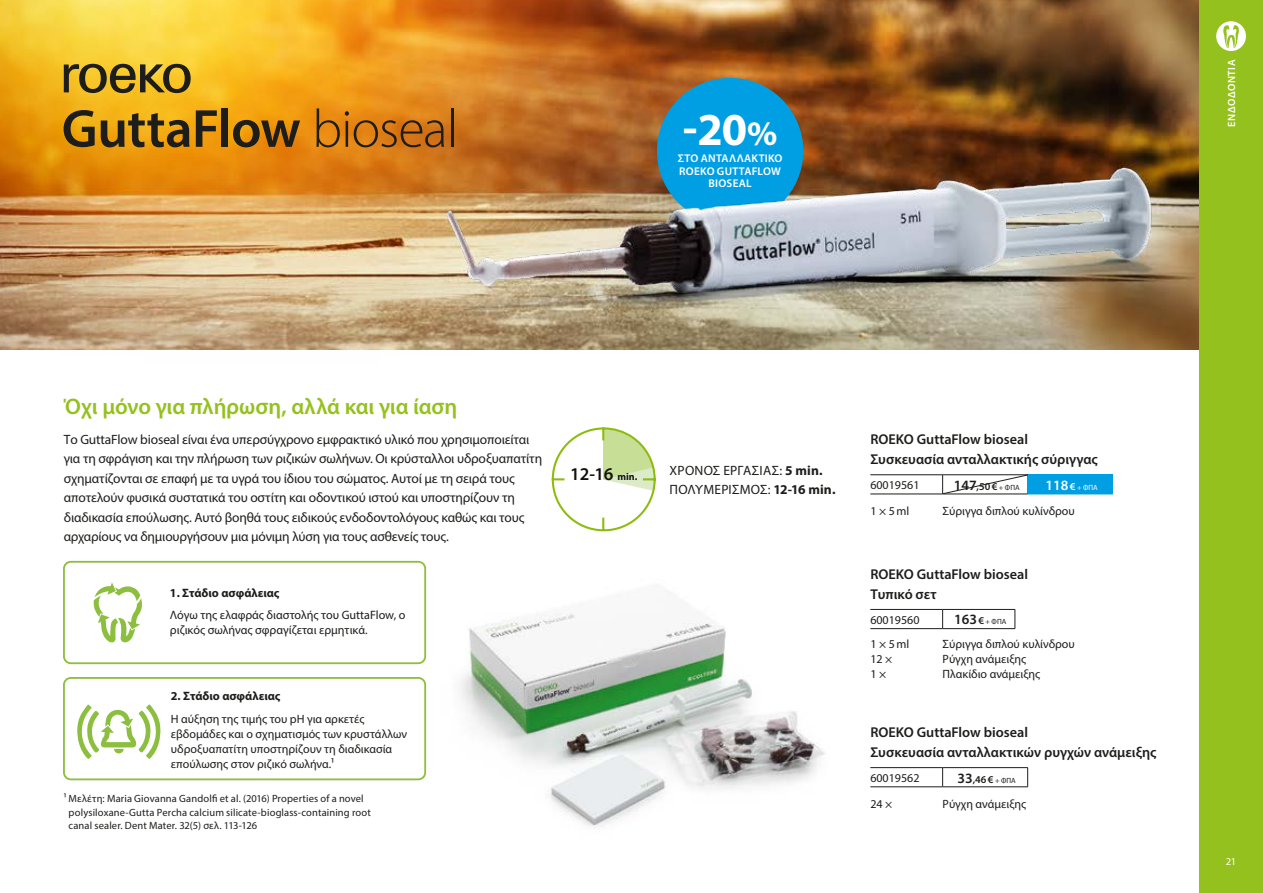
<style>
.page{position:relative;width:1263px;height:893px;background:#fff}
.page>*{position:absolute;margin:0;border:0;box-sizing:border-box;transform-origin:0 0}
.t1{font:600 54px "Myriad Pro";letter-spacing:-.01em;color:#1d1d1b}
.t2{font:700 45.9px "Myriad Pro";color:#fff}
.t3{font:600 22.5px "Myriad Pro";letter-spacing:-.005em;color:#95c11f}
.t4{font:600 18px "Myriad Pro";color:#12120d}
.t5{font:600 14.25px/20px "Myriad Pro";color:#1d1d1b}
.t6{font:13.5px/19.5px "Myriad Pro";letter-spacing:-.01em;color:#1d1d1b}
.t7{font:13.5px/19.5px "Myriad Pro";letter-spacing:.015em;color:#1d1d1b}
.t8{font:12.15px/14.5px "Myriad Pro";color:#1d1d1b}
.t9{font:700 12.15px "Myriad Pro";color:#1d1d1b}
.t10{font:12px/15px "Myriad Pro";color:#1d1d1b}
.t11{font:600 11.25px/12.8px "Myriad Pro";letter-spacing:.025em;color:#fff;text-align:center}
.t12{font:10.5px/13.5px "Myriad Pro";letter-spacing:.01em;color:#1d1d1b}
.t13{font:600 10.5px "Myriad Pro";color:#1d1d1b}
.t14{font:600 10.5px "Myriad Pro";letter-spacing:.05em;color:#fff}
.t15{font:10.5px "Myriad Pro";color:#fff}
.t16{font:7.5px "Myriad Pro";color:#fff}
.t17{font:7.5px "Myriad Pro";color:#1d1d1b}
.s1{font-weight:300}
.s2{font-size:34.5px}
.s3{font-weight:700;font-size:10.2px}
.s4{font-weight:700}
.s5{font-size:14.25px}
.s6{font-weight:400;font-size:7.5px}
.s7{font-weight:600;font-size:14.25px}
.s8{font-weight:600;font-size:10.5px}
</style>
<div class="page">
<img style="left:678px;top:0;width:521px;height:129px">
<div style="left:0;top:0;width:678px;height:379px;background:#fcc002;opacity:.5"></div>
<svg style="left:64px;top:64px;width:127px;height:29px;background:#947922"></svg>
<hr style="left:870px;top:767px;width:73px;height:1px;background:#1d1d1b">
<hr style="left:870px;top:786px;width:73px;height:1px;background:#1d1d1b">
<svg style="left:1027px;top:768px;width:1px;height:18px"></svg>
<hr style="left:943px;top:767px;width:85px;height:1px;background:#1d1d1b">
<svg style="left:942px;top:768px;width:1px;height:19px"></svg>
<hr style="left:943px;top:786px;width:85px;height:1px;background:#1d1d1b">
<img style="left:329px;top:475px;width:583px;height:354px">
<img style="left:470px;top:583px;width:354px;height:241px">
<div style="left:1028px;top:475px;width:85px;height:19px;background:#009fe3"></div>
<hr style="left:870px;top:474px;width:73px;height:1px;background:#1d1d1b">
<hr style="left:870px;top:494px;width:73px;height:1px;background:#1d1d1b">
<hr style="left:1028px;top:474px;width:85px;height:1px;background:#009fe3">
<hr style="left:1028px;top:494px;width:85px;height:1px;background:#009fe3">
<hr style="left:943px;top:474px;width:85px;height:1px;background:#1d1d1b">
<hr style="left:943px;top:494px;width:85px;height:1px;background:#1d1d1b">
<svg style="left:942px;top:475px;width:86px;height:19px"></svg>
<hr style="left:870px;top:609px;width:73px;height:1px;background:#1d1d1b">
<hr style="left:870px;top:628px;width:73px;height:1px;background:#1d1d1b">
<svg style="left:1015px;top:610px;width:1px;height:18px"></svg>
<hr style="left:943px;top:609px;width:72px;height:1px;background:#1d1d1b">
<svg style="left:942px;top:610px;width:1px;height:18px"></svg>
<hr style="left:943px;top:628px;width:72px;height:1px;background:#1d1d1b">
<div style="left:1199px;top:0;width:64px;height:893px;background:#95c11f"></div>
<div style="left:1216px;top:21px;width:30px;height:30px;background:#fff;border-radius:50%"></div>
<svg style="left:1223px;top:25px;width:16px;height:24px"></svg>
<svg style="left:550px;top:427px;width:108px;height:105px"></svg>
<div style="left:657px;top:78px;width:146px;height:146px;background:#009fe3;border-radius:50%"></div>
<img style="left:0;top:129px;width:1199px;height:221px">
<div style="left:64px;top:562px;width:361px;height:101px;background:#fff;border-radius:7px"></div>
<div style="left:63px;top:561px;width:363px;height:103px;border:2px solid #8cbe3f;border-radius:7px"></div>
<svg style="left:94px;top:582px;width:48px;height:61px"></svg>
<div style="left:64px;top:678px;width:361px;height:101px;background:#fff;border-radius:7px"></div>
<div style="left:63px;top:677px;width:363px;height:103px;border:2px solid #8cbe3f;border-radius:7px"></div>
<svg style="left:77px;top:704px;width:84px;height:55px"></svg>
<h1 class="t1" style="left:62px;top:94px;width:398px">GuttaFlow <span class="s1">bioseal</span></h1>
<h2 class="t2" style="left:683px;top:100px;width:96px">-20<span class="s2">%</span></h2>
<p class="t11" style="left:678px;top:151px;width:105px">ΣΤΟ ΑΝΤΑΛΛΑΚΤΙΚΌ<br>ROEKO GUTTAFLOW<br>BIOSEAL</p>
<p class="t14" style="left:1225px;top:127px;width:69px;rotate:-90deg">ΕΝΔΟΔΟΝΤΙΑ</p>
<h3 class="t3" style="left:64px;top:393px;width:395px">Όχι μόνο για πλήρωση, αλλά και για ίαση</h3>
<p class="t6" style="left:64px;top:429px;width:480px">Το GuttaFlow bioseal είναι ένα υπερσύγχρονο εμφρακτικό υλικό που χρησιμοποιείται για τη σφράγιση και την πλήρωση των ριζικών σωλήνων. Οι κρύσταλλοι υδροξυαπατίτη σχηματίζονται σε επαφή με τα υγρά του ίδιου του σώματος. Αυτοί με τη σειρά τους αποτελούν φυσικά συστατικά του οστίτη και οδοντικού ιστού και υποστηρίζουν τη διαδικασία επούλωσης. Αυτό βοηθά τους ειδικούς ενδοδοντολόγους καθώς και τους αρχαρίους να δημιουργήσουν μια μόνιμη λύση για τους ασθενείς τους.</p>
<p class="t9" style="left:170px;top:585px;width:111px">1. Στάδιο ασφάλειας</p>
<p class="t8" style="left:170px;top:607px;width:237px">Λόγω της ελαφράς διαστολής του GuttaFlow, ο ριζικός σωλήνας σφραγίζεται ερμητικά.</p>
<p class="t9" style="left:171px;top:688px;width:111px">2. Στάδιο ασφάλειας</p>
<p class="t10" style="left:171px;top:711px;width:238px">Η αύξηση της τιμής του pH για αρκετές εβδομάδες και ο σχηματισμός των κρυστάλλων υδροξυαπατίτη υποστηρίζουν τη διαδικασία επούλωσης στον ριζικό σωλήνα.¹</p>
<p class="t12" style="left:69px;top:792px;width:304px;text-indent:-5px">¹ Μελέτη: Maria Giovanna Gandolfi et al. (2016) Properties of a novel polysiloxane-Gutta Percha calcium silicate-bioglass-containing root canal sealer. Dent Mater. 32(5) σελ. 113-126</p>
<h3 class="t4" style="left:570px;top:463px;width:69px">12-16 <span class="s3">min.</span></h3>
<p class="t7" style="left:669px;top:460px;width:168px">ΧΡΌΝΟΣ ΕΡΓΑΣΊΑΣ: <span class="s4">5 min.<br></span>ΠΟΛΥΜΕΡΙΣΜΌΣ: <span class="s4">12-16 min.</span></p>
<p class="t5" style="left:870px;top:429px;width:229px">ROEKO GuttaFlow bioseal<br>Συσκευασία ανταλλακτικής σύριγγας</p>
<p class="t10" style="left:870px;top:477px;width:51px">60019561</p>
<p class="t13" style="left:954px;top:479px;width:67px"><span class="s5">147</span>,50€ <span class="s6">+ ΦΠΑ</span></p>
<p class="t16" style="left:1045px;top:483px;width:54px"><span class="s7">118</span><span class="s8">€</span> + ΦΠΑ</p>
<p class="t10" style="left:870px;top:503px;width:40px">1 × 5ml</p>
<p class="t10" style="left:943px;top:503px;width:134px">Σύριγγα διπλού κυλίνδρου</p>
<p class="t5" style="left:870px;top:564px;width:159px">ROEKO GuttaFlow bioseal<br>Τυπικό σετ</p>
<p class="t10" style="left:870px;top:612px;width:51px">60019560</p>
<p class="t17" style="left:954px;top:617px;width:54px"><span class="s7">163</span><span class="s8">€</span> + ΦΠΑ</p>
<p class="t10" style="left:870px;top:636px;width:40px">1 × 5ml</p>
<p class="t10" style="left:943px;top:636px;width:134px">Σύριγγα διπλού κυλίνδρου</p>
<p class="t10" style="left:870px;top:651px;width:24px">12 ×</p>
<p class="t10" style="left:943px;top:651px;width:85px">Ρύγχη ανάμειξης</p>
<p class="t10" style="left:870px;top:666px;width:17px">1 ×</p>
<p class="t10" style="left:943px;top:666px;width:99px">Πλακίδιο ανάμειξης</p>
<p class="t5" style="left:870px;top:722px;width:288px">ROEKO GuttaFlow bioseal<br>Συσκευασία ανταλλακτικών ρυγχών ανάμειξης</p>
<p class="t10" style="left:870px;top:770px;width:51px">60019562</p>
<p class="t13" style="left:957px;top:772px;width:60px"><span class="s5">33</span>,46€ <span class="s6">+ ΦΠΑ</span></p>
<p class="t10" style="left:870px;top:796px;width:24px">24 ×</p>
<p class="t10" style="left:943px;top:796px;width:85px">Ρύγχη ανάμειξης</p>
<p class="t15" style="left:1226px;top:855px;width:12px">21</p>
</div>
